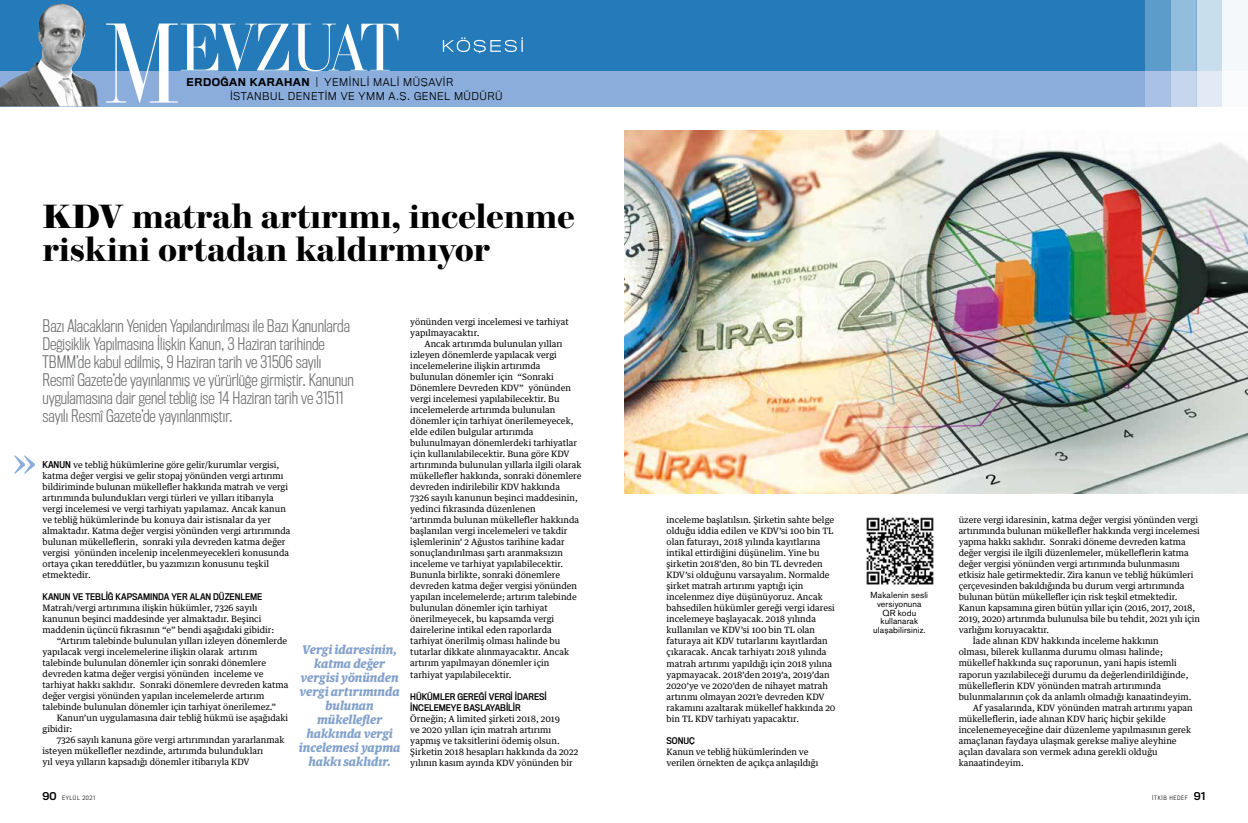
<style>
.page{position:relative;width:1248px;height:823px;background:#fff}
.page>*{position:absolute;margin:0;border:0;box-sizing:border-box;transform-origin:0 0}
.t1{font:67.5px "Brunel Poster";letter-spacing:-.05em;color:#fff;scale:.89 1}
.t2{font:700 33.5px/33.5px "Brunel Deck";color:#000}
.t3{font:300 16px/18px "Titling Gothic FB Cond";color:#6e6f6f}
.t4{font:italic 900 12px/14px "Guardian Text Egyp";letter-spacing:-.005em;color:#82a1cc;text-align:center;scale:.95 1}
.t5{font:300 10px "Titling Gothic FB Normal";letter-spacing:.05em;color:#000}
.t6{font:8.8px/11px "Guardian Text Egyp";color:#000}
.t7{font:8.7px/8.7px "Akzidenz Grotesk";letter-spacing:.015em;color:#000;text-align:center}
.t8{font:8.5px/11px "Titling Gothic FB Narrow Standard";color:#000}
.t9{font:300 5.5px "Titling Gothic FB Narrow";letter-spacing:.12em;color:#000}
.s1{font-size:113.9px}
.s2{font-weight:500}
.s3{font-family:"Titling Gothic FB Narrow Standard"}
.s4{font-family:"Titling Gothic FB Normal Standard";font-weight:400;font-size:10px}
</style>
<div class="page">
<div style="left:0;top:71px;width:1144px;height:35px;background:#8baddc"></div>
<div style="left:1144px;top:71px;width:26px;height:35px;background:#a8c1e4"></div>
<div style="left:1170px;top:71px;width:26px;height:35px;background:#c5d6ed"></div>
<div style="left:1196px;top:71px;width:25px;height:35px;background:#e2eaf6"></div>
<div style="left:1221px;top:71px;width:26px;height:35px;background:#f9fbfd"></div>
<div style="left:0;top:0;width:1144px;height:71px;background:#257bba"></div>
<div style="left:1144px;top:0;width:26px;height:71px;background:#5b9ccb"></div>
<div style="left:1170px;top:0;width:26px;height:71px;background:#92bddc"></div>
<div style="left:1196px;top:0;width:25px;height:71px;background:#c9deed"></div>
<div style="left:1221px;top:0;width:26px;height:71px;background:#f4f8fb"></div>
<img style="left:0;top:4px;width:98px;height:102px">
<svg style="left:14px;top:455px;width:21px;height:18px"></svg>
<svg style="left:443px;top:37px;width:79px;height:16px"></svg>
<img style="left:624px;top:130px;width:623px;height:363px">
<img style="left:866px;top:517px;width:68px;height:67px">
<h1 class="t1" style="left:105px;top:1px;width:333px"><span class="s1">M</span>EVZUAT</h1>
<p class="t5" style="left:187px;top:76px;width:268px"><span class="s2">ERDOĞAN KARAHAN</span> | YEMI NLI MALI MÜŞAVI R</p>
<p class="t5" style="left:230px;top:90px;width:274px">İSTANBUL DENETI M VE YMM A.Ş. GENEL MÜDÜRÜ</p>
<h2 class="t2" style="left:43px;top:200px;width:533px">KDV matrah artırımı, incelenme riskini ortadan kaldırmıyor</h2>
<p class="t3" style="left:43px;top:316px;width:313px">Bazı Alacakların Yeniden Yapılandırılması ile Bazı Kanunlarda Değişiklik Yapılmasına İlişkin Kanun, 3 Haziran tarihinde TBMM’de kabul edilmiş, 9 Haziran tarih ve 31506 sayılı Resmî Gazete’de yayınlanmış ve yürürlüğe girmiştir. Kanunun uygulamasına dair genel tebliğ ise 14 Haziran tarih ve 31511 sayılı Resmî Gazete’de yayınlanmıştır.</p>
<p class="t6" style="left:43px;top:458px;width:249px"><span class="s3">KANUN</span> ve tebliğ hükümlerine göre gelir/kurumlar vergisi, katma değer vergisi ve gelir stopaj yönünden vergi artırımı bildiriminde bulunan mükellefler hakkında matrah ve vergi artırımında bulundukları vergi türleri ve yılları itibarıyla vergi incelemesi ve vergi tarhiyatı yapılamaz. Ancak kanun ve tebliğ hükümlerinde bu konuya dair istisnalar da yer almaktadır. Katma değer vergisi yönünden vergi artırımında bulunan mükelleflerin, sonraki yıla devreden katma değer vergisi yönünden incelenip incelenmeyecekleri konusunda ortaya çıkan tereddütler, bu yazımızın konusunu teşkil etmektedir.</p>
<p class="t8" style="left:43px;top:590px;width:221px">KANUN VE TEBLİĞ KAPSAMINDA YER ALAN DÜZENLEME</p>
<p class="t6" style="left:43px;top:601px;width:216px">Matrah/vergi artırımına ilişkin hükümler, 7326 sayılı</p>
<p class="t6" style="left:43px;top:612px;width:220px">kanunun beşinci maddesinde yer almaktadır. Beşinci</p>
<p class="t6" style="left:43px;top:623px;width:233px">maddenin üçüncü fıkrasının “e” bendi aşağıdaki gibidir:</p>
<p class="t6" style="left:57px;top:634px;width:232px">“Artırım talebinde bulunulan yılları izleyen dönemlerde</p>
<p class="t6" style="left:43px;top:645px;width:216px">yapılacak vergi incelemelerine ilişkin olarak artırım</p>
<p class="t6" style="left:43px;top:656px;width:225px">talebinde bulunulan dönemler için sonraki dönemlere</p>
<p class="t6" style="left:43px;top:667px;width:222px">devreden katma değer vergisi yönünden inceleme ve</p>
<p class="t6" style="left:43px;top:678px;width:247px">tarhiyat hakkı saklıdır. Sonraki dönemlere devreden katma</p>
<p class="t6" style="left:43px;top:689px;width:223px">değer vergisi yönünden yapılan incelemelerde artırım</p>
<p class="t6" style="left:43px;top:700px;width:235px">talebinde bulunulan dönemler için tarhiyat önerilemez.”</p>
<p class="t6" style="left:57px;top:711px;width:233px">Kanun’un uygulamasına dair tebliğ hükmü ise aşağıdaki</p>
<p class="t6" style="left:43px;top:722px;width:31px">gibidir:</p>
<p class="t6" style="left:57px;top:733px;width:229px">7326 sayılı kanuna göre vergi artırımından yararlanmak</p>
<p class="t6" style="left:43px;top:744px;width:222px">isteyen mükellefler nezdinde, artırımda bulundukları</p>
<p class="t6" style="left:43px;top:755px;width:209px">yıl veya yılların kapsadığı dönemler itibarıyla KDV</p>
<h3 class="t4" style="left:299px;top:641px;width:109px">Vergi idaresinin, katma değer vergisi yönünden vergi artırımında bulunan mükellefler hakkında vergi incelemesi yapma hakkı saklıdır.</h3>
<p class="t6" style="left:410px;top:315px;width:160px">yönünden vergi incelemesi ve tarhiyat yapılmayacaktır.</p>
<p class="t6" style="left:410px;top:337px;width:173px;text-indent:14px">Ancak artırımda bulunulan yılları izleyen dönemlerde yapılacak vergi incelemelerine ilişkin artırımda bulunulan dönemler için “Sonraki Dönemlere Devreden KDV” yönünden vergi incelemesi yapılabilecektir. Bu incelemelerde artırımda bulunulan dönemler için tarhiyat önerilemeyecek, elde edilen bulgular artırımda bulunulmayan dönemlerdeki tarhiyatlar için kullanılabilecektir. Buna göre KDV artırımında bulunulan yıllarla ilgili olarak mükellefler hakkında, sonraki dönemlere devreden indirilebilir KDV hakkında<br>7326 sayılı kanunun beşinci maddesinin, yedinci fıkrasında düzenlenen<br>‘artırımda bulunan mükellefler hakkında başlanılan vergi incelemeleri ve takdir işlemlerinin’ 2 Ağustos tarihine kadar sonuçlandırılması şartı aranmaksızın inceleme ve tarhiyat yapılabilecektir.<br>Bununla birlikte, sonraki dönemlere devreden katma değer vergisi yönünden yapılan incelemelerde; artırım talebinde bulunulan dönemler için tarhiyat önerilmeyecek, bu kapsamda vergi dairelerine intikal eden raporlarda tarhiyat önerilmiş olması halinde bu tutarlar dikkate alınmayacaktır. Ancak artırım yapılmayan dönemler için tarhiyat yapılabilecektir.</p>
<p class="t8" style="left:410px;top:690px;width:137px">HÜKÜMLER GEREĞİ VERGİ İDARESİ<br>İNCELEMEYE BAŞLAYABİLİR</p>
<p class="t6" style="left:410px;top:711px;width:169px">Örneğin; A limited şirketi 2018, 2019<br>ve 2020 yılları için matrah artırımı yapmış ve taksitlerini ödemiş olsun.<br>Şirketin 2018 hesapları hakkında da 2022 yılının kasım ayında KDV yönünden bir</p>
<p class="t6" style="left:666px;top:513px;width:170px">inceleme başlatılsın. Şirketin sahte belge olduğu iddia edilen ve KDV’si 100 bin TL olan faturayı, 2018 yılında kayıtlarına intikal ettirdiğini düşünelim. Yine bu şirketin 2018’den, 80 bin TL devreden KDV’si olduğunu varsayalım. Normalde şirket matrah artırımı yaptığı için incelenmez diye düşünüyoruz. Ancak bahsedilen hükümler gereği vergi idaresi incelemeye başlayacak. 2018 yılında kullanılan ve KDV’si 100 bin TL olan faturaya ait KDV tutarlarını kayıtlardan çıkaracak. Ancak tarhiyatı 2018 yılında matrah artırımı yapıldığı için 2018 yılına yapmayacak. 2018’den 2019’a, 2019’dan 2020’ye ve 2020’den de nihayet matrah artırımı olmayan 2021’e devreden KDV rakamını azaltarak mükellef hakkında 20 bin TL KDV tarhiyatı yapacaktır.</p>
<p class="t8" style="left:666px;top:734px;width:30px">SONUÇ</p>
<p class="t6" style="left:666px;top:744px;width:153px">Kanun ve tebliğ hükümlerinden ve verilen örnekten de açıkça anlaşıldığı</p>
<p class="t7" style="left:870px;top:590px;width:59px">Makalenin sesli versiyonuna<br>QR kodu kullanarak ulaşabilirsiniz.</p>
<p class="t6" style="left:958px;top:513px;width:241px">üzere vergi idaresinin, katma değer vergisi yönünden vergi</p>
<p class="t6" style="left:958px;top:524px;width:242px">artırımında bulunan mükellefler hakkında vergi incelemesi</p>
<p class="t6" style="left:958px;top:535px;width:228px">yapma hakkı saklıdır. Sonraki döneme devreden katma</p>
<p class="t6" style="left:958px;top:546px;width:231px">değer vergisi ile ilgili düzenlemeler, mükelleflerin katma</p>
<p class="t6" style="left:958px;top:557px;width:223px">değer vergisi yönünden vergi artırımında bulunmasını</p>
<p class="t6" style="left:958px;top:568px;width:236px">etkisiz hale getirmektedir. Zira kanun ve tebliğ hükümleri</p>
<p class="t6" style="left:958px;top:579px;width:227px">çerçevesinden bakıldığında bu durum vergi artırımında</p>
<p class="t6" style="left:958px;top:590px;width:220px">bulunan bütün mükellefler için risk teşkil etmektedir.</p>
<p class="t6" style="left:958px;top:601px;width:238px">Kanun kapsamına giren bütün yıllar için (2016, 2017, 2018,</p>
<p class="t6" style="left:958px;top:612px;width:243px">2019, 2020) artırımda bulunulsa bile bu tehdit, 2021 yılı için</p>
<p class="t6" style="left:958px;top:623px;width:92px">varlığını koruyacaktır.</p>
<p class="t6" style="left:972px;top:634px;width:187px">İade alınan KDV hakkında inceleme hakkının</p>
<p class="t6" style="left:958px;top:645px;width:206px">olması, bilerek kullanma durumu olması halinde;</p>
<p class="t6" style="left:958px;top:656px;width:219px">mükellef hakkında suç raporunun, yani hapis istemli</p>
<p class="t6" style="left:958px;top:667px;width:231px">raporun yazılabileceği durumu da değerlendirildiğinde,</p>
<p class="t6" style="left:958px;top:678px;width:204px">mükelleflerin KDV yönünden matrah artırımında</p>
<p class="t6" style="left:958px;top:689px;width:234px">bulunmalarının çok da anlamlı olmadığı kanaatindeyim.</p>
<p class="t6" style="left:972px;top:700px;width:221px">Af yasalarında, KDV yönünden matrah artırımı yapan</p>
<p class="t6" style="left:958px;top:711px;width:209px">mükelleflerin, iade alınan KDV hariç hiçbir şekilde</p>
<p class="t6" style="left:958px;top:722px;width:234px">incelenemeyeceğine dair düzenleme yapılmasının gerek</p>
<p class="t6" style="left:958px;top:733px;width:219px">amaçlanan faydaya ulaşmak gerekse maliye aleyhine</p>
<p class="t6" style="left:958px;top:744px;width:200px">açılan davalara son vermek adına gerekli olduğu</p>
<p class="t6" style="left:958px;top:755px;width:67px">kanaatindeyim.</p>
<p class="t9" style="left:43px;top:794px;width:54px"><span class="s4">90</span> EYLÜL 2021</p>
<p class="t9" style="left:1152px;top:794px;width:55px">İTKİB HEDEF <span class="s4">91</span></p>
</div>
